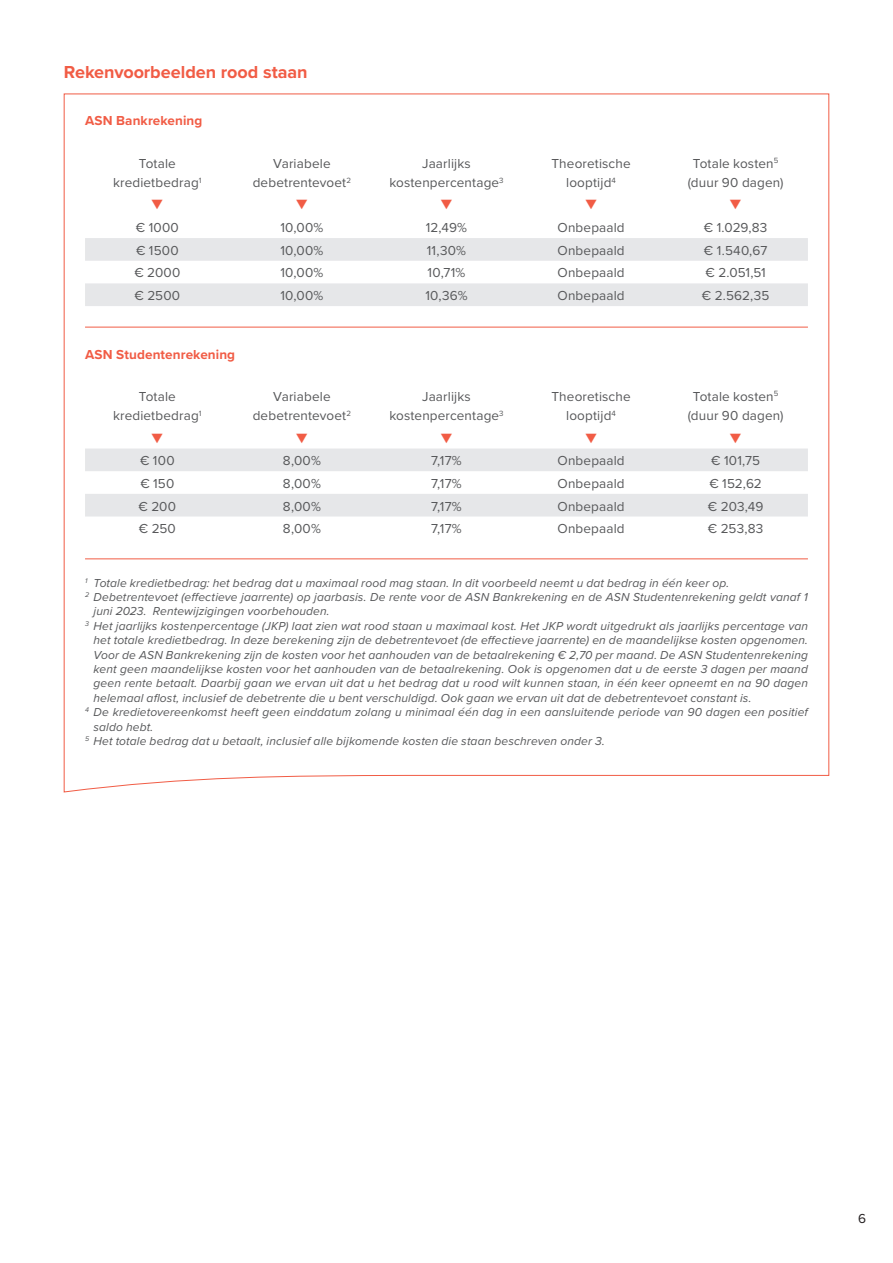
<style>
.page{position:relative;width:893px;height:1263px;background:#fff}
.page>*{position:absolute;margin:0;border:0;box-sizing:border-box;transform-origin:0 0}
.t1{font:700 18px "Proxima Nova";color:#f15c45}
.t2{font:13.5px/19.5px "Proxima Nova";letter-spacing:.01em;color:#57585a;text-align:center}
.t3{font:700 13.5px "Proxima Nova";letter-spacing:.01em;color:#f15c45}
.t4{font:13.5px "Proxima Nova";color:#231f20}
.t5{font:italic 12px "Proxima Nova";letter-spacing:.01em;color:#57585a}
</style>
<div class="page">
<svg style="left:63px;top:93px;width:767px;height:700px"></svg>
<hr style="left:85px;top:327px;width:723px;height:1px;background:#f15c45">
<hr style="left:85px;top:558px;width:723px;height:1px;background:#f15c45">
<svg style="left:152px;top:200px;width:11px;height:10px"></svg>
<svg style="left:296px;top:200px;width:11px;height:10px"></svg>
<svg style="left:441px;top:200px;width:11px;height:10px"></svg>
<svg style="left:586px;top:200px;width:11px;height:10px"></svg>
<svg style="left:730px;top:200px;width:11px;height:10px"></svg>
<svg style="left:152px;top:433px;width:11px;height:10px"></svg>
<svg style="left:296px;top:433px;width:11px;height:10px"></svg>
<svg style="left:441px;top:433px;width:11px;height:10px"></svg>
<svg style="left:586px;top:433px;width:11px;height:10px"></svg>
<svg style="left:730px;top:433px;width:11px;height:10px"></svg>
<h1 class="t1" style="left:64px;top:59px;width:245px">Rekenvoorbeelden rood staan</h1>
<p class="t3" style="left:85px;top:111px;width:119px">ASN Bankrekening</p>
<p class="t2" style="left:113px;top:153px;width:90px">Totale kredietbedrag<sup>1</sup></p>
<p class="t2" style="left:253px;top:153px;width:100px">Variabele debetrentevoet<sup>2</sup></p>
<p class="t2" style="left:389px;top:153px;width:116px">Jaarlijks kostenpercentage<sup>3</sup></p>
<p class="t2" style="left:551px;top:153px;width:81px">Theoretische looptijd<sup>4</sup></p>
<p class="t2" style="left:688px;top:153px;width:97px">Totale kosten<sup>5 </sup>(duur 90 dagen)</p>
<p class="t2" style="left:136px;top:217px;width:45px">€ 1000</p>
<p class="t2" style="left:280px;top:217px;width:44px">10,00%</p>
<p class="t2" style="left:426px;top:217px;width:43px">12,49%</p>
<p class="t2" style="left:557px;top:217px;width:69px">Onbepaald</p>
<p class="t2" style="left:704px;top:217px;width:65px">€ 1.029,83</p>
<p class="t2" style="left:136px;top:240px;width:44px">€ 1500</p>
<p class="t2" style="left:280px;top:240px;width:44px">10,00%</p>
<p class="t2" style="left:427px;top:240px;width:41px">11,30%</p>
<p class="t2" style="left:557px;top:240px;width:69px">Onbepaald</p>
<p class="t2" style="left:704px;top:240px;width:65px">€ 1.540,67</p>
<p class="t2" style="left:134px;top:263px;width:48px">€ 2000</p>
<p class="t2" style="left:280px;top:263px;width:44px">10,00%</p>
<p class="t2" style="left:428px;top:263px;width:39px">10,71%</p>
<p class="t2" style="left:557px;top:263px;width:69px">Onbepaald</p>
<p class="t2" style="left:705px;top:263px;width:62px">€ 2.051,51</p>
<p class="t2" style="left:135px;top:285px;width:47px">€ 2500</p>
<p class="t2" style="left:280px;top:285px;width:44px">10,00%</p>
<p class="t2" style="left:425px;top:285px;width:44px">10,36%</p>
<p class="t2" style="left:557px;top:285px;width:69px">Onbepaald</p>
<p class="t2" style="left:702px;top:285px;width:69px">€ 2.562,35</p>
<p class="t3" style="left:85px;top:344px;width:152px">ASN Studentenrekening</p>
<p class="t2" style="left:113px;top:386px;width:90px">Totale kredietbedrag<sup>1</sup></p>
<p class="t2" style="left:253px;top:386px;width:100px">Variabele debetrentevoet<sup>2</sup></p>
<p class="t2" style="left:389px;top:386px;width:116px">Jaarlijks kostenpercentage<sup>3</sup></p>
<p class="t2" style="left:551px;top:386px;width:81px">Theoretische looptijd<sup>4</sup></p>
<p class="t2" style="left:688px;top:386px;width:97px">Totale kosten<sup>5 </sup>(duur 90 dagen)</p>
<p class="t2" style="left:140px;top:450px;width:36px">€ 100</p>
<p class="t2" style="left:283px;top:450px;width:39px">8,00%</p>
<p class="t2" style="left:431px;top:450px;width:32px">7,17%</p>
<p class="t2" style="left:557px;top:450px;width:69px">Onbepaald</p>
<p class="t2" style="left:711px;top:450px;width:51px">€ 101,75</p>
<p class="t2" style="left:140px;top:473px;width:35px">€ 150</p>
<p class="t2" style="left:283px;top:473px;width:39px">8,00%</p>
<p class="t2" style="left:431px;top:473px;width:32px">7,17%</p>
<p class="t2" style="left:557px;top:473px;width:69px">Onbepaald</p>
<p class="t2" style="left:709px;top:473px;width:54px">€ 152,62</p>
<p class="t2" style="left:139px;top:496px;width:39px">€ 200</p>
<p class="t2" style="left:283px;top:496px;width:39px">8,00%</p>
<p class="t2" style="left:431px;top:496px;width:32px">7,17%</p>
<p class="t2" style="left:557px;top:496px;width:69px">Onbepaald</p>
<p class="t2" style="left:708px;top:496px;width:57px">€ 203,49</p>
<p class="t2" style="left:139px;top:518px;width:39px">€ 250</p>
<p class="t2" style="left:283px;top:518px;width:39px">8,00%</p>
<p class="t2" style="left:431px;top:518px;width:32px">7,17%</p>
<p class="t2" style="left:557px;top:518px;width:69px">Onbepaald</p>
<p class="t2" style="left:708px;top:518px;width:57px">€ 253,83</p>
<p class="t5" style="left:85px;top:574px;width:646px"><sup>1</sup> Totale kredietbedrag: het bedrag dat u maximaal rood mag staan. In dit voorbeeld neemt u dat bedrag in één keer op.</p>
<p class="t5" style="left:85px;top:588px;width:724px"><sup>2</sup> Debetrentevoet (effectieve jaarrente) op jaarbasis. De rente voor de ASN Bankrekening en de ASN Studentenrekening geldt vanaf 1</p>
<p class="t5" style="left:94px;top:602px;width:238px">juni 2023. Rentewijzigingen voorbehouden.</p>
<p class="t5" style="left:85px;top:617px;width:724px"><sup>3</sup> Het jaarlijks kostenpercentage (JKP) laat zien wat rood staan u maximaal kost. Het JKP wordt uitgedrukt als jaarlijks percentage van</p>
<p class="t5" style="left:94px;top:631px;width:716px">het totale kredietbedrag. In deze berekening zijn de debetrentevoet (de effectieve jaarrente) en de maandelijkse kosten opgenomen.</p>
<p class="t5" style="left:94px;top:646px;width:716px">Voor de ASN Bankrekening zijn de kosten voor het aanhouden van de betaalrekening € 2,70 per maand. De ASN Studentenrekening</p>
<p class="t5" style="left:94px;top:660px;width:716px">kent geen maandelijkse kosten voor het aanhouden van de betaalrekening. Ook is opgenomen dat u de eerste 3 dagen per maand</p>
<p class="t5" style="left:94px;top:674px;width:716px">geen rente betaalt. Daarbij gaan we ervan uit dat u het bedrag dat u rood wilt kunnen staan, in één keer opneemt en na 90 dagen</p>
<p class="t5" style="left:94px;top:689px;width:659px">helemaal aflost, inclusief de debetrente die u bent verschuldigd. Ook gaan we ervan uit dat de debetrentevoet constant is.</p>
<p class="t5" style="left:85px;top:703px;width:724px"><sup>4</sup> De kredietovereenkomst heeft geen einddatum zolang u minimaal één dag in een aansluitende periode van 90 dagen een positief</p>
<p class="t5" style="left:94px;top:718px;width:61px">saldo hebt.</p>
<p class="t5" style="left:85px;top:732px;width:521px"><sup>5</sup> Het totale bedrag dat u betaalt, inclusief alle bijkomende kosten die staan beschreven onder 3.</p>
<p class="t4" style="left:858px;top:1208px;width:9px">6</p>
</div>
